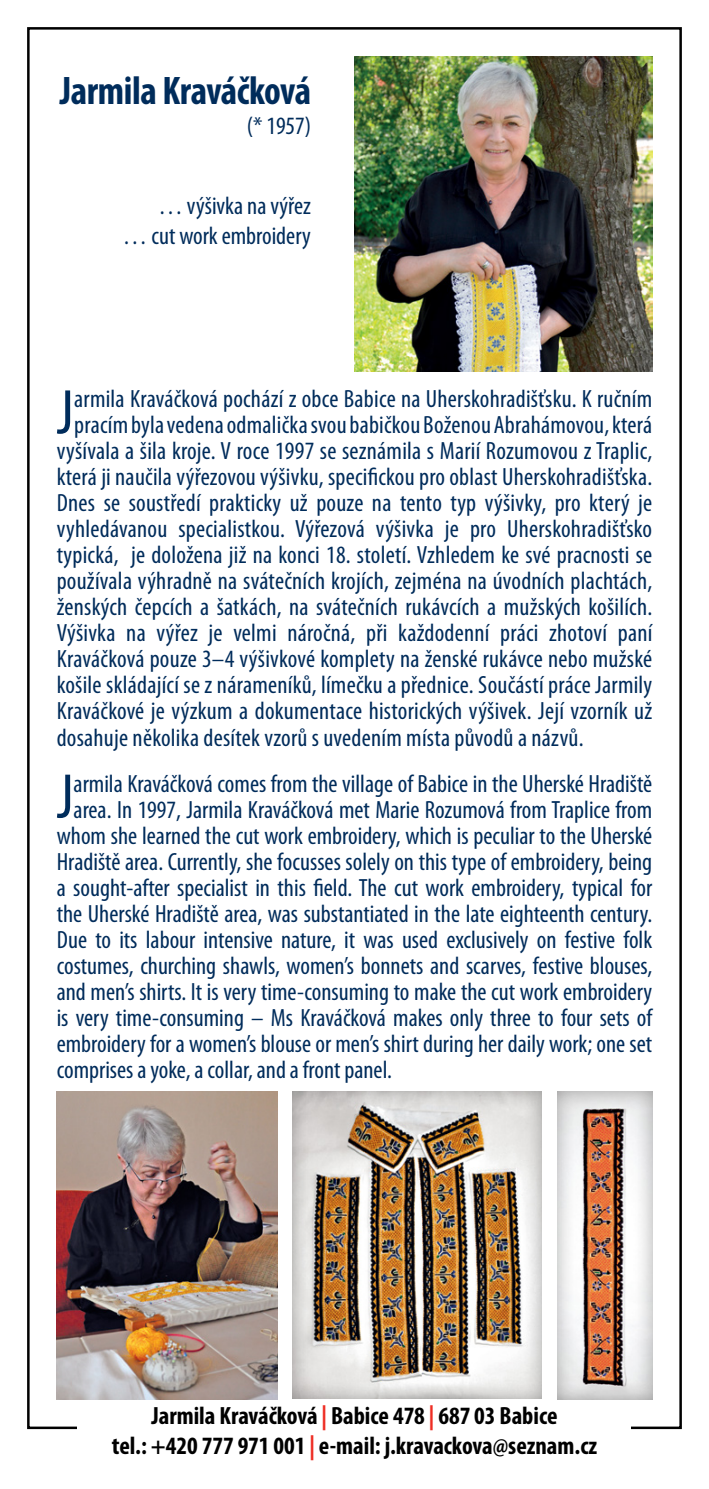
<style>
.page{position:relative;width:709px;height:1489px;background:#fff}
.page>*{position:absolute;margin:0;border:0;box-sizing:border-box;transform-origin:0 0}
.t1{font:condensed 63.5px "Myriad Pro";color:#002c5b}
.t2{font:700 condensed 40px "Myriad Pro";letter-spacing:-.01em;color:#002c5b}
.t3{font:condensed 25px "Myriad Pro";color:#002c5b}
.t4{font:700 condensed 25px "Myriad Pro";color:#000}
.s1{color:#ee2e24}
</style>
<div class="page">
<img style="left:354px;top:57px;width:298px;height:314px">
<img style="left:57px;top:1091px;width:221px;height:308px">
<div style="left:290px;top:1090px;width:255px;height:312px;background:#000;opacity:.3"></div>
<div style="left:556px;top:1091px;width:100px;height:312px;background:#000;opacity:.3"></div>
<p class="t2" style="left:60px;top:65px;width:253px">Jarmila Kraváčková</p>
<p class="t3" style="left:247px;top:110px;width:66px">(* 1957)</p>
<p class="t3" style="left:158px;top:191px;width:154px">… výšivka na výřez</p>
<p class="t3" style="left:122px;top:221px;width:190px">… cut work embroidery</p>
<p class="t1" style="left:57px;top:374px;width:18px">J</p>
<p class="t3" style="left:74px;top:384px;width:579px">armila Kraváčková pochází z obce Babice na Uherskohradišťsku. K ručním</p>
<p class="t3" style="left:74px;top:410px;width:579px">pracím byla vedena odmalička svou babičkou Boženou Abrahámovou, která</p>
<p class="t3" style="left:57px;top:436px;width:597px">vyšívala a šila kroje. V roce 1997 se seznámila s Marií Rozumovou z Traplic,</p>
<p class="t3" style="left:57px;top:462px;width:597px">která ji naučila výřezovou výšivku, specifickou pro oblast Uherskohradišťska.</p>
<p class="t3" style="left:57px;top:488px;width:597px">Dnes se soustředí prakticky už pouze na tento typ výšivky, pro který je</p>
<p class="t3" style="left:57px;top:514px;width:597px">vyhledávanou specialistkou. Výřezová výšivka je pro Uherskohradišťsko</p>
<p class="t3" style="left:57px;top:540px;width:597px">typická, je doložena již na konci 18. století. Vzhledem ke své pracnosti se</p>
<p class="t3" style="left:57px;top:566px;width:597px">používala výhradně na svátečních krojích, zejména na úvodních plachtách,</p>
<p class="t3" style="left:57px;top:592px;width:597px">ženských čepcích a šatkách, na svátečních rukávcích a mužských košilích.</p>
<p class="t3" style="left:57px;top:618px;width:597px">Výšivka na výřez je velmi náročná, při každodenní práci zhotoví paní</p>
<p class="t3" style="left:57px;top:644px;width:597px">Kraváčková pouze 3–4 výšivkové komplety na ženské rukávce nebo mužské</p>
<p class="t3" style="left:57px;top:670px;width:597px">košile skládající se z nárameníků, límečku a přednice. Součástí práce Jarmily</p>
<p class="t3" style="left:57px;top:696px;width:597px">Kraváčkové je výzkum a dokumentace historických výšivek. Její vzorník už</p>
<p class="t3" style="left:57px;top:722px;width:528px">dosahuje několika desítek vzorů s uvedením místa původů a názvů.</p>
<p class="t1" style="left:57px;top:758px;width:18px">J</p>
<p class="t3" style="left:74px;top:768px;width:580px">armila Kraváčková comes from the village of Babice in the Uherské Hradiště</p>
<p class="t3" style="left:74px;top:794px;width:580px">area. In 1997, Jarmila Kraváčková met Marie Rozumová from Traplice from</p>
<p class="t3" style="left:57px;top:820px;width:597px">whom she learned the cut work embroidery, which is peculiar to the Uherské</p>
<p class="t3" style="left:57px;top:846px;width:597px">Hradiště area. Currently, she focusses solely on this type of embroidery, being</p>
<p class="t3" style="left:57px;top:872px;width:597px">a sought-after specialist in this field. The cut work embroidery, typical for</p>
<p class="t3" style="left:57px;top:898px;width:597px">the Uherské Hradiště area, was substantiated in the late eighteenth century.</p>
<p class="t3" style="left:57px;top:924px;width:597px">Due to its labour intensive nature, it was used exclusively on festive folk</p>
<p class="t3" style="left:57px;top:950px;width:597px">costumes, churching shawls, women’s bonnets and scarves, festive blouses,</p>
<p class="t3" style="left:57px;top:976px;width:597px">and men’s shirts. It is very time-consuming to make the cut work embroidery</p>
<p class="t3" style="left:57px;top:1002px;width:597px">is very time-consuming – Ms Kraváčková makes only three to four sets of</p>
<p class="t3" style="left:57px;top:1028px;width:597px">embroidery for a women’s blouse or men’s shirt during her daily work; one set</p>
<p class="t3" style="left:57px;top:1054px;width:337px">comprises a yoke, a collar, and a front panel.</p>
<p class="t4" style="left:151px;top:1399px;width:407px">Jarmila Kraváčková <span class="s1">|</span> Babice 478 <span class="s1">|</span> 687 03 Babice</p>
<p class="t4" style="left:112px;top:1429px;width:487px">tel.: +420 777 971 001 <span class="s1">|</span> e-mail: j.kravackova@seznam.cz</p>
</div>
